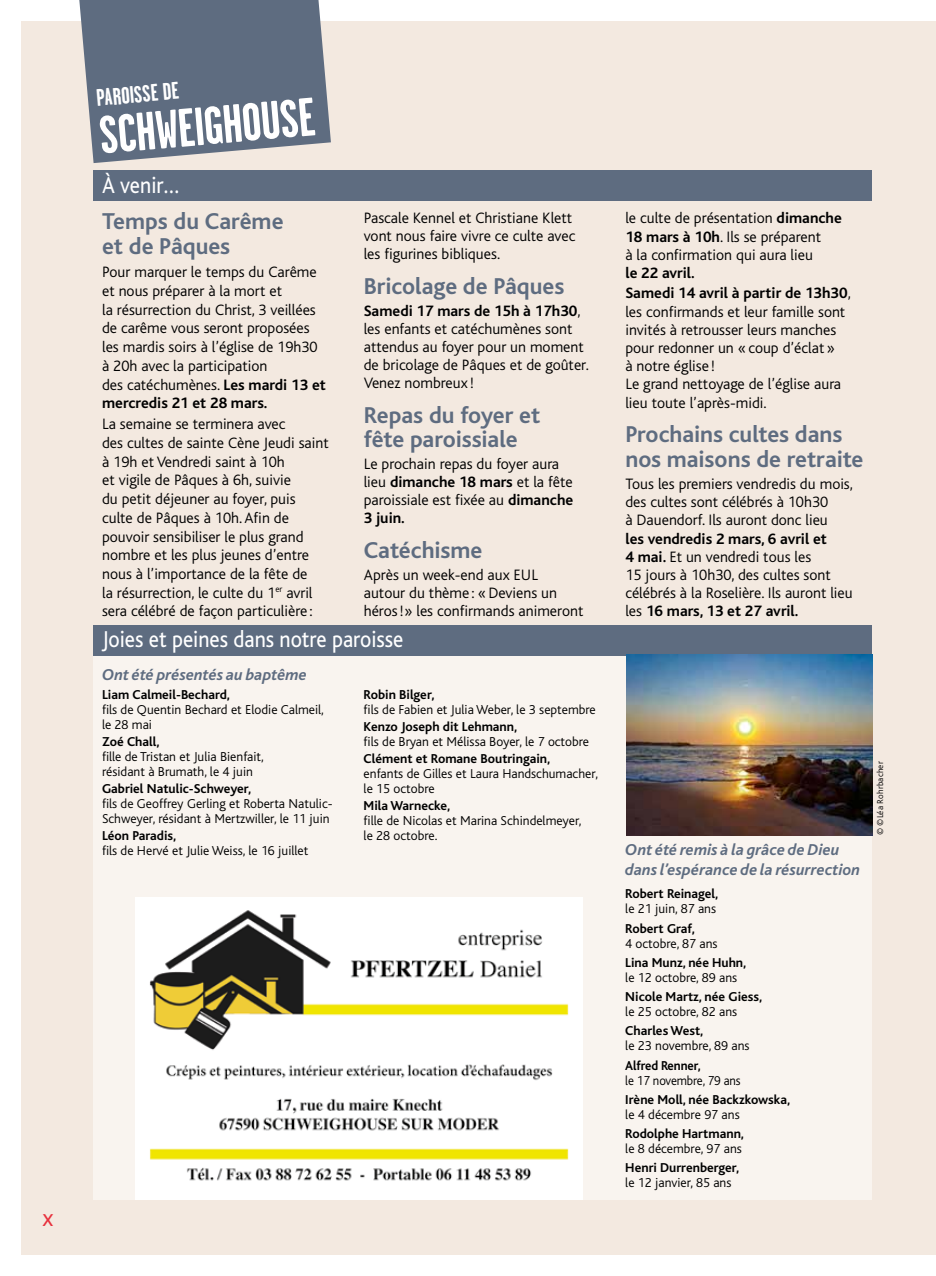
<style>
.page{position:relative;width:936px;height:1276px;background:#fff}
.page>*{position:absolute;margin:0;border:0;box-sizing:border-box;transform-origin:0 0}
.t1{font:700 54px "Garage Gothic";color:#fff}
.t2{font:700 24px/24.8px "Bliss";letter-spacing:-.005em;color:#5e6c80}
.t3{font:24px "Bliss";color:#fff;scale:.9 1}
.t4{font:700 24px "Garage Gothic";color:#fff}
.t5{font:500 18px "Bliss";color:#e7313d}
.t6{font:italic 700 16.5px/19.5px "Bliss";letter-spacing:.005em;color:#5e6c80}
.t7{font:300 15.75px/18.8px "Bliss";color:#000}
.t8{font:700 15.75px/20.2px "Bliss";color:#000}
.t9{font:300 13.5px/15px "Bliss";color:#000}
.t10{font:700 13.5px "Bliss";color:#000}
.t11{font:300 13.5px "Bliss";color:#000;scale:.95 1}
.t12{font:700 13.5px "Bliss";color:#000;scale:.95 1}
.t13{font:300 9px "Bliss";letter-spacing:.02em;color:#000}
.s1{font-weight:700}
.s2{font-weight:300}
</style>
<div class="page">
<div style="left:21px;top:21px;width:914px;height:1233px;background:#f3e9e0"></div>
<div style="left:94px;top:170px;width:778px;height:30px;background:#5e6c80"></div>
<div style="left:93px;top:625px;width:779px;height:574px;background:#f9f4ef"></div>
<div style="left:93px;top:625px;width:779px;height:30px;background:#5e6c80"></div>
<img style="left:626px;top:654px;width:246px;height:181px">
<img style="left:135px;top:897px;width:447px;height:302px">
<svg style="left:79px;top:0;width:252px;height:163px;background:#6e798a"></svg>
<p class="t5" style="left:43px;top:1210px;width:12px">X</p>
<h2 class="t4" style="left:95px;top:85px;width:84px;rotate:-5deg">PAROISSE DE</h2>
<h1 class="t1" style="left:97px;top:107px;width:217px;rotate:-5deg">SCHWEIGHOUSE</h1>
<h2 class="t3" style="left:102px;top:172px;width:87px">À venir…</h2>
<h2 class="t2" style="left:102px;top:210px;width:183px">Temps du Carême et de Pâques</h2>
<p class="t7" style="left:102px;top:263px;width:225px">Pour marquer le temps du Carême et nous préparer à la mort et<br>la résurrection du Christ, 3 veillées de carême vous seront proposées les mardis soirs à l’église de 19h30 à 20h avec la participation<br>des catéchumènes. <span class="s1">Les mardi 13 et mercredis 21 et 28 mars.</span></p>
<p class="t7" style="left:102px;top:415px;width:228px">La semaine se terminera avec<br>des cultes de sainte Cène Jeudi saint à 19h et Vendredi saint à 10h<br>et vigile de Pâques à 6h, suivie<br>du petit déjeuner au foyer, puis culte de Pâques à 10h. Afin de pouvoir sensibiliser le plus grand nombre et les plus jeunes d’entre nous à l’importance de la fête de<br>la résurrection, le culte du 1<sup>er</sup> avril sera célébré de façon particulière :</p>
<p class="t7" style="left:364px;top:210px;width:213px;line-height:18px">Pascale Kennel et Christiane Klett vont nous faire vivre ce culte avec les figurines bibliques.</p>
<h2 class="t2" style="left:364px;top:274px;width:202px">Bricolage de Pâques</h2>
<p class="t7" style="left:364px;top:302px;width:226px;line-height:18px"><span class="s1">Samedi 17 mars de 15h à 17h30</span>, les enfants et catéchumènes sont attendus au foyer pour un moment de bricolage de Pâques et de goûter.<br>Venez nombreux !</p>
<h2 class="t2" style="left:364px;top:404px;width:178px;line-height:24px">Repas du foyer et fête paroissiale</h2>
<p class="t7" style="left:364px;top:455px;width:211px;line-height:18px">Le prochain repas du foyer aura lieu <span class="s1">dimanche 18 mars</span> et la fête paroissiale est fixée au <span class="s1">dimanche<br>3 juin.</span></p>
<h2 class="t2" style="left:364px;top:538px;width:120px">Catéchisme</h2>
<p class="t7" style="left:364px;top:566px;width:221px;line-height:18px">Après un week-end aux EUL autour du thème : «Deviens un héros!» les confirmands animeront</p>
<h2 class="t3" style="left:102px;top:627px;width:336px">Joies et peines dans notre paroisse</h2>
<p class="t6" style="left:102px;top:665px;width:206px">Ont été présentés au baptême</p>
<p class="t10" style="left:102px;top:687px;width:129px">Liam Calmeil-Bechard,</p>
<p class="t9" style="left:102px;top:702px;width:223px">fils de Quentin Bechard et Elodie Calmeil, le 28 mai</p>
<p class="t10" style="left:102px;top:734px;width:59px">Zoé Chall,</p>
<p class="t9" style="left:102px;top:749px;width:163px">fille de Tristan et Julia Bienfait, résidant à Brumath, le 4 juin</p>
<p class="t10" style="left:102px;top:782px;width:151px">Gabriel Natulic-Schweyer,</p>
<p class="t9" style="left:102px;top:796px;width:232px">fils de Geoffrey Gerling et Roberta Natulic-<br>Schweyer, résidant à Mertzwiller, le 11 juin</p>
<p class="t10" style="left:102px;top:829px;width:76px">Léon Paradis,</p>
<p class="t9" style="left:102px;top:843px;width:208px">fils de Hervé et Julie Weiss, le 16 juillet</p>
<p class="t10" style="left:363px;top:687px;width:72px">Robin Bilger,</p>
<p class="t9" style="left:363px;top:702px;width:234px">fils de Fabien et Julia Weber, le 3 septembre</p>
<p class="t10" style="left:363px;top:719px;width:155px">Kenzo Joseph dit Lehmann,</p>
<p class="t9" style="left:363px;top:734px;width:227px">fils de Bryan et Mélissa Boyer, le 7 octobre</p>
<p class="t10" style="left:363px;top:752px;width:188px">Clément et Romane Boutringain,</p>
<p class="t9" style="left:363px;top:766px;width:236px">enfants de Gilles et Laura Handschumacher, le 15 octobre</p>
<p class="t10" style="left:363px;top:799px;width:88px">Mila Warnecke,</p>
<p class="t9" style="left:363px;top:813px;width:219px">fille de Nicolas et Marina Schindelmeyer, le 28 octobre.</p>
<p class="t7" style="left:625px;top:209px;width:218px;line-height:18.1px">le culte de présentation <span class="s1">dimanche<br>18 mars à 10h</span>. Ils se préparent<br>à la confirmation qui aura lieu</p>
<p class="t8" style="left:625px;top:263px;width:227px">le 22 avril.<br>Samedi 14 avril à partir de 13h30<span class="s2">,</span></p>
<p class="t7" style="left:625px;top:303px;width:221px;line-height:18.1px">les confirmands et leur famille sont invités à retrousser leurs manches pour redonner un «coup d’éclat» à notre église !<br>Le grand nettoyage de l’église aura lieu toute l’après-midi.</p>
<h2 class="t2" style="left:625px;top:423px;width:239px;line-height:24.2px">Prochains cultes dans nos maisons de retraite</h2>
<p class="t7" style="left:625px;top:475px;width:229px;line-height:18.1px">Tous les premiers vendredis du mois, des cultes sont célébrés à 10h30<br>à Dauendorf. Ils auront donc lieu</p>
<p class="t7" style="left:625px;top:530px;width:229px;line-height:18.1px"><span class="s1">les vendredis 2 mars, 6 avril et<br>4 mai.</span> Et un vendredi tous les<br>15 jours à 10h30, des cultes sont célébrés à la Roselière. Ils auront lieu les <span class="s1">16 mars, 13 et 27 avril.</span></p>
<p class="t6" style="left:625px;top:840px;width:236px">Ont été remis à la grâce de Dieu dans l’espérance de la résurrection</p>
<p class="t10" style="left:625px;top:887px;width:95px">Robert Reinagel,</p>
<p class="t9" style="left:625px;top:901px;width:92px">le 21 juin, 87 ans</p>
<p class="t10" style="left:625px;top:921px;width:71px">Robert Graf,</p>
<p class="t9" style="left:625px;top:936px;width:94px">4 octobre, 87 ans</p>
<p class="t10" style="left:625px;top:955px;width:122px">Lina Munz, née Huhn,</p>
<p class="t9" style="left:625px;top:970px;width:113px">le 12 octobre, 89 ans</p>
<p class="t10" style="left:625px;top:989px;width:138px">Nicole Martz, née Giess,</p>
<p class="t9" style="left:625px;top:1004px;width:113px">le 25 octobre, 82 ans</p>
<p class="t10" style="left:625px;top:1024px;width:80px">Charles West,</p>
<p class="t9" style="left:625px;top:1038px;width:126px">le 23 novembre, 89 ans</p>
<p class="t12" style="left:625px;top:1058px;width:81px">Alfred Renner,</p>
<p class="t11" style="left:625px;top:1073px;width:123px">le 17 novembre, 79 ans</p>
<p class="t10" style="left:625px;top:1092px;width:166px">Irène Moll, née Backzkowska,</p>
<p class="t9" style="left:625px;top:1107px;width:116px">le 4 décembre 97 ans</p>
<p class="t10" style="left:625px;top:1126px;width:120px">Rodolphe Hartmann,</p>
<p class="t9" style="left:625px;top:1141px;width:118px">le 8 décembre, 97 ans</p>
<p class="t10" style="left:625px;top:1161px;width:115px">Henri Durrenberger,</p>
<p class="t9" style="left:625px;top:1175px;width:108px">le 12 janvier, 85 ans</p>
<p class="t13" style="left:875px;top:835px;width:75px;rotate:-90deg">© ©Léa Rohrbacher</p>
</div>
